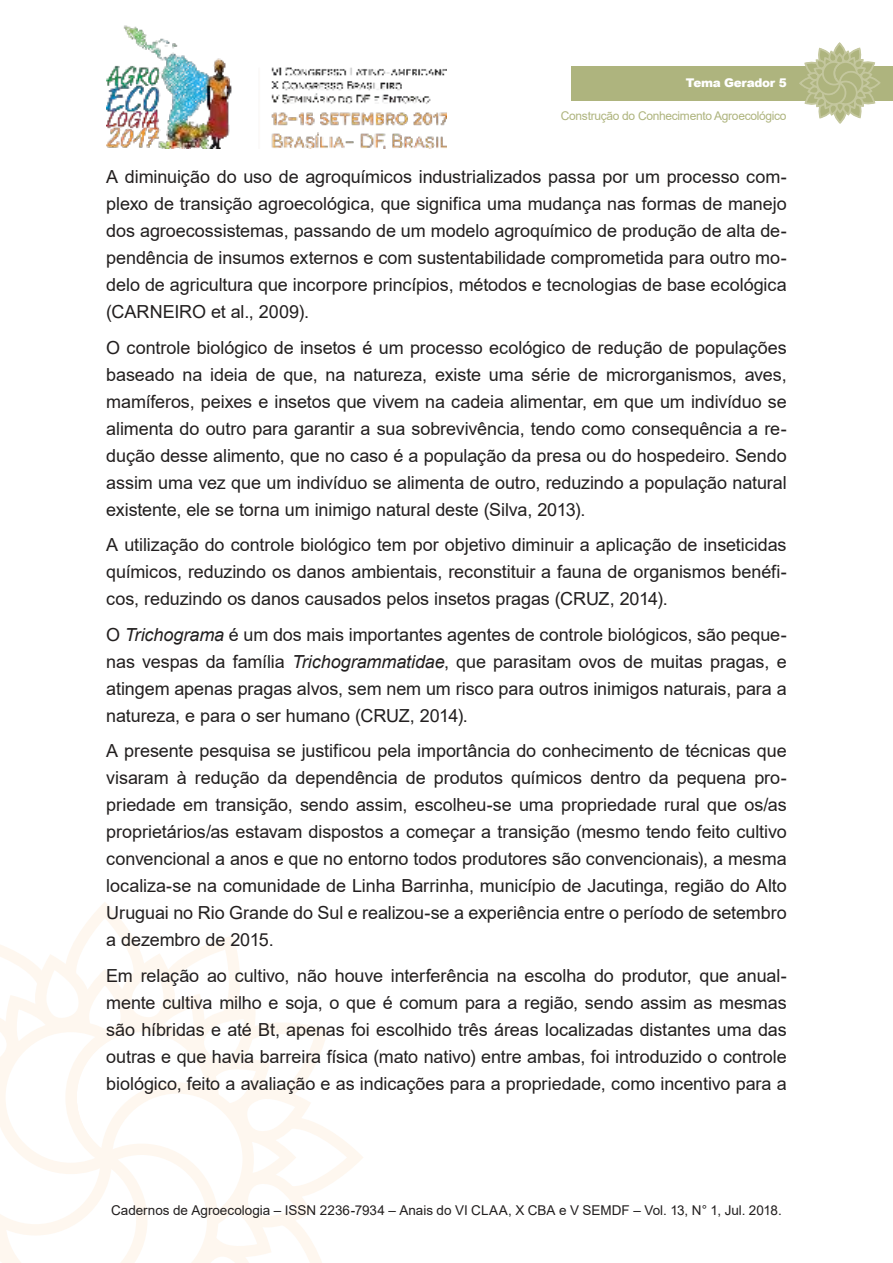
<style>
.page{position:relative;width:893px;height:1263px;background:#fff}
.page>*{position:absolute;margin:0;border:0;box-sizing:border-box;transform-origin:0 0}
.t1{font:18px/27px "Arial";letter-spacing:-.005em;color:#221f1f;text-align:justify}
.t2{font:13.5px "Arial";color:#221f1f}
.t3{font:12px "Arial";letter-spacing:-.025em;color:#aeb47e}
.t4{font:900 12px "Arial";letter-spacing:-.025em;color:#fff}
.s1{font-style:italic}
</style>
<div class="page">
<img style="left:106px;top:25px;width:340px;height:124px">
<svg style="left:0;top:910px;width:363px;height:353px"></svg>
<div style="left:571px;top:66px;width:322px;height:34px;background:#aeb47e"></div>
<svg style="left:798px;top:43px;width:83px;height:81px"></svg>
<p class="t4" style="left:686px;top:76px;width:102px">Tema Gerador 5</p>
<p class="t3" style="left:561px;top:112px;width:227px">Construção do Conhecimento Agroecológico</p>
<p class="t1" style="left:106px;top:165px;width:682px">A diminuição do uso de agroquímicos industrializados passa por um processo com&shy;plexo de transição agroecológica, que significa uma mudança nas formas de manejo dos agroecossistemas, passando de um modelo agroquímico de produção de alta de&shy;pendência de insumos externos e com sustentabilidade comprometida para outro mo&shy;delo de agricultura que incorpore princípios, métodos e tecnologias de base ecológica (CARNEIRO et al., 2009).</p>
<p class="t1" style="left:106px;top:336px;width:682px">O controle biológico de insetos é um processo ecológico de redução de populações baseado na ideia de que, na natureza, existe uma série de microrganismos, aves, mamíferos, peixes e insetos que vivem na cadeia alimentar, em que um indivíduo se alimenta do outro para garantir a sua sobrevivência, tendo como consequência a re&shy;dução desse alimento, que no caso é a população da presa ou do hospedeiro. Sendo assim uma vez que um indivíduo se alimenta de outro, reduzindo a população natural existente, ele se torna um inimigo natural deste (Silva, 2013).</p>
<p class="t1" style="left:106px;top:533px;width:682px">A utilização do controle biológico tem por objetivo diminuir a aplicação de inseticidas químicos, reduzindo os danos ambientais, reconstituir a fauna de organismos benéfi&shy;cos, reduzindo os danos causados pelos insetos pragas (CRUZ, 2014).</p>
<p class="t1" style="left:106px;top:623px;width:682px">O <span class="s1">Trichograma</span> é um dos mais importantes agentes de controle biológicos, são peque&shy;nas vespas da família <span class="s1">Trichogrammatidae</span>, que parasitam ovos de muitas pragas, e atingem apenas pragas alvos, sem nem um risco para outros inimigos naturais, para a natureza, e para o ser humano (CRUZ, 2014).</p>
<p class="t1" style="left:106px;top:739px;width:682px">A presente pesquisa se justificou pela importância do conhecimento de técnicas que visaram à redução da dependência de produtos químicos dentro da pequena pro&shy;priedade em transição, sendo assim, escolheu-se uma propriedade rural que os/as proprietários/as estavam dispostos a começar a transição (mesmo tendo feito cultivo convencional a anos e que no entorno todos produtores são convencionais), a mesma localiza-se na comunidade de Linha Barrinha, município de Jacutinga, região do Alto Uruguai no Rio Grande do Sul e realizou-se a experiência entre o período de setembro a dezembro de 2015.</p>
<p class="t1" style="left:106px;top:964px;width:682px">Em relação ao cultivo, não houve interferência na escolha do produtor, que anual&shy;mente cultiva milho e soja, o que é comum para a região, sendo assim as mesmas são híbridas e até Bt, apenas foi escolhido três áreas localizadas distantes uma das outras e que havia barreira física (mato nativo) entre ambas, foi introduzido o controle biológico, feito a avaliação e as indicações para a propriedade, como incentivo para a</p>
<p class="t2" style="left:111px;top:1205px;width:672px">Cadernos de Agroecologia – ISSN 2236-7934 – Anais do VI CLAA, X CBA e V SEMDF – Vol. 13, N° 1, Jul. 2018.</p>
</div>
